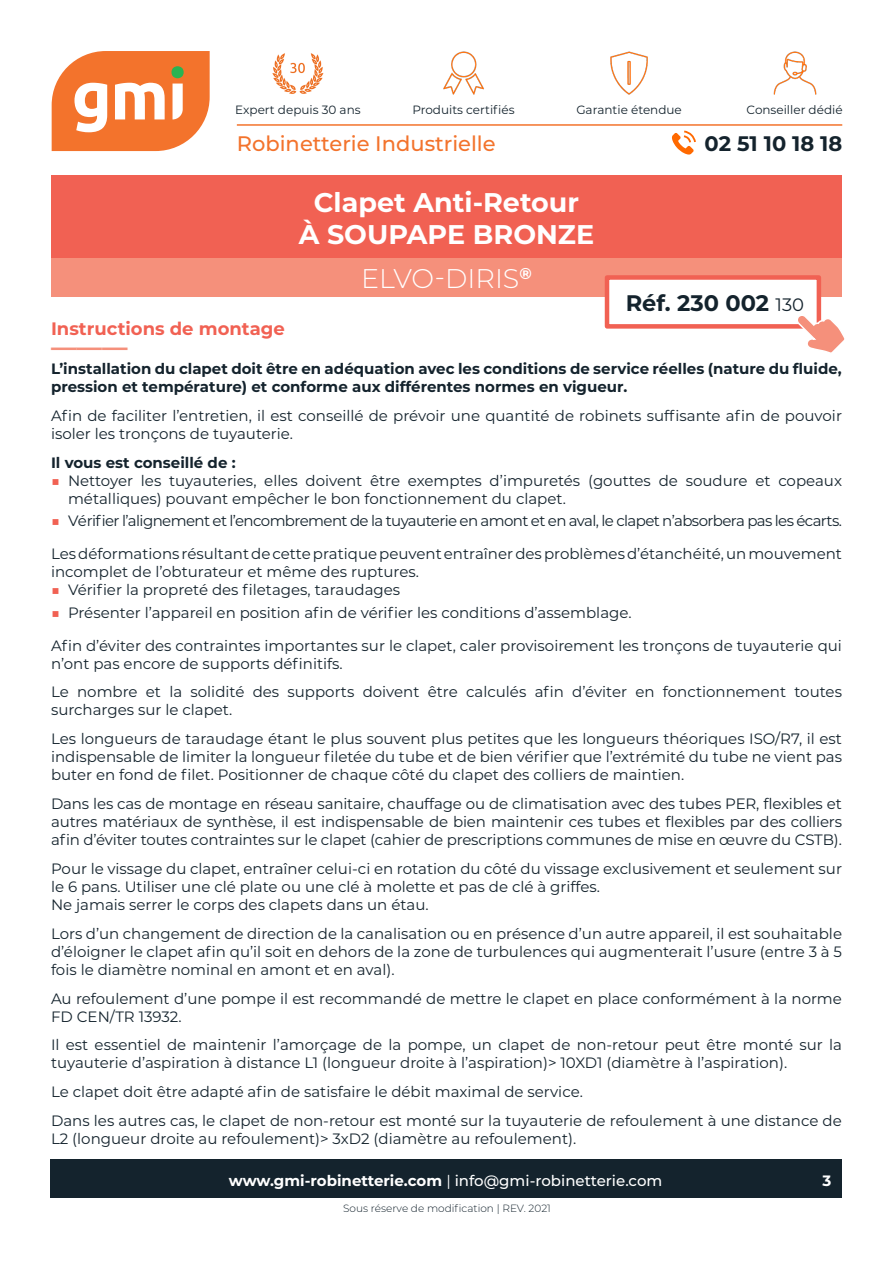
<style>
.page{position:relative;width:893px;height:1263px;background:#fff}
.page>*{position:absolute;margin:0;border:0;box-sizing:border-box;transform-origin:0 0}
.TITRE_Fiche_produit{font:700 27px "Montserrat";color:#fff}
.TITRE_Fiche_produit-2{font:300 27px "Montserrat";color:#fff}
.SOULIGNEMENT_SOUS-TI{font:700 25.5px "Montserrat";color:#f5907b}
.RÉFÉRENCE{font:700 22.5px "Montserrat";color:#14232d}
.t1{font:500 21px "Montserrat";color:#f3732c}
.t2{font:700 21px "Montserrat";color:#14232d}
.SOUS-TITRE{font:700 18px "Montserrat";color:#f16153}
.TEXTE{font:15px/18px "Montserrat";color:#14232d}
.TEXTE-2{font:700 15px/18px "Montserrat";color:#14232d}
.TEXTE-3{font:15px "Montserrat";letter-spacing:-.04em;color:#14232d}
.t3{font:500 15px "Montserrat";color:#fff}
.t4{font:700 15px "Montserrat";color:#fff}
.t5{font:12px "Montserrat";color:#14232d}
.NOTE_BAS_DE_PAGE{font:300 10.5px "Montserrat";color:#14232d}
.s1{font-weight:400;font-size:18px}
.s2{font-weight:500;color:#f16153}
.s3{font-weight:700}
.s4{font-weight:400}
</style>
<div class="page">
<div style="left:52px;top:175px;width:790px;height:83px;background:#f16153"></div>
<div style="left:52px;top:258px;width:790px;height:39px;background:#f5907b"></div>
<div style="left:605px;top:275px;width:216px;height:54px;background:#fff;border:4px solid #f16153"></div>
<div style="left:50px;top:1160px;width:792px;height:38px;background:#14232d"></div>
<svg style="left:52px;top:51px;width:158px;height:100px"></svg>
<hr style="left:237px;top:124px;width:605px;height:2px;background:#f3732c">
<img style="left:443px;top:51px;width:41px;height:44px">
<img style="left:610px;top:51px;width:38px;height:44px">
<img style="left:773px;top:51px;width:44px;height:44px">
<svg style="left:672px;top:131px;width:24px;height:24px"></svg>
<svg style="left:795px;top:313px;width:50px;height:40px"></svg>
<img style="left:272px;top:53px;width:52px;height:41px">
<p class="t5" style="left:235px;top:101px;width:127px">Expert depuis 30 ans</p>
<p class="t5" style="left:412px;top:101px;width:104px">Produits certifiés</p>
<p class="t5" style="left:576px;top:101px;width:107px">Garantie étendue</p>
<p class="t5" style="left:747px;top:101px;width:98px">Conseiller dédié</p>
<h3 class="t1" style="left:237px;top:129px;width:260px">Robinetterie Industrielle</h3>
<p class="TITRE_Fiche_produit" style="left:314px;top:183px;width:267px">Clapet Anti-Retour</p>
<p class="TITRE_Fiche_produit" style="left:299px;top:215px;width:297px">À SOUPAPE BRONZE</p>
<p class="TITRE_Fiche_produit-2" style="left:361px;top:260px;width:172px">ELVO-DIRIS<sup>®</sup></p>
<h3 class="t2" style="left:705px;top:129px;width:139px">02 51 10 18 18</h3>
<p class="RÉFÉRENCE" style="left:626px;top:287px;width:180px">Réf. 230 002 <span class="s1">130</span></p>
<p class="SOUS-TITRE" style="left:51px;top:316px;width:235px">Instructions de montage</p>
<p class="SOULIGNEMENT_SOUS-TI" style="left:51px;top:329px;width:78px">――—</p>
<p class="TEXTE-2" style="left:51px;top:359px;width:792px">L’installation du clapet doit être en adéquation avec les conditions de service réelles (nature du fluide, pression et température) et conforme aux différentes normes en vigueur.</p>
<p class="TEXTE" style="left:51px;top:406px;width:792px">Afin de faciliter l’entretien, il est conseillé de prévoir une quantité de robinets suffisante afin de pouvoir isoler les tronçons de tuyauterie.</p>
<p class="TEXTE-2" style="left:51px;top:453px;width:186px">Il vous est conseillé de :</p>
<p class="TEXTE" style="left:68px;top:471px;width:775px;text-indent:-17px"><span class="s2">■</span> Nettoyer les tuyauteries, elles doivent être exemptes d’impuretés (gouttes de soudure et copeaux métalliques) pouvant empêcher le bon fonctionnement du clapet.</p>
<p class="TEXTE-3" style="left:51px;top:511px;width:792px"><span class="s2">■</span> Vérifier l’alignement et l’encombrement de la tuyauterie en amont et en aval, le clapet n’absorbera pas les écarts.</p>
<p class="TEXTE" style="left:51px;top:544px;width:792px">Les déformations résultant de cette pratique peuvent entraîner des problèmes d’étanchéité, un mouvement incomplet de l’obturateur et même des ruptures.</p>
<p class="TEXTE" style="left:51px;top:580px;width:351px"><span class="s2">■</span> Vérifier la propreté des filetages, taraudages</p>
<p class="TEXTE" style="left:51px;top:603px;width:582px"><span class="s2">■</span> Présenter l’appareil en position afin de vérifier les conditions d’assemblage.</p>
<p class="TEXTE" style="left:51px;top:636px;width:792px">Afin d’éviter des contraintes importantes sur le clapet, caler provisoirement les tronçons de tuyauterie qui n’ont pas encore de supports définitifs.</p>
<p class="TEXTE" style="left:51px;top:683px;width:792px">Le nombre et la solidité des supports doivent être calculés afin d’éviter en fonctionnement toutes surcharges sur le clapet.</p>
<p class="TEXTE" style="left:51px;top:729px;width:792px;text-align:justify">Les longueurs de taraudage étant le plus souvent plus petites que les longueurs théoriques ISO/R7, il est indispensable de limiter la longueur filetée du tube et de bien vérifier que l’extrémité du tube ne vient pas buter en fond de filet. Positionner de chaque côté du clapet des colliers de maintien.</p>
<p class="TEXTE" style="left:51px;top:794px;width:792px;text-align:justify">Dans les cas de montage en réseau sanitaire, chauffage ou de climatisation avec des tubes PER, flexibles et autres matériaux de synthèse, il est indispensable de bien maintenir ces tubes et flexibles par des colliers afin d’éviter toutes contraintes sur le clapet (cahier de prescriptions communes de mise en œuvre du CSTB).</p>
<p class="TEXTE" style="left:51px;top:859px;width:792px">Pour le vissage du clapet, entraîner celui-ci en rotation du côté du vissage exclusivement et seulement sur le 6 pans. Utiliser une clé plate ou une clé à molette et pas de clé à griffes.</p>
<p class="TEXTE" style="left:51px;top:895px;width:379px">Ne jamais serrer le corps des clapets dans un étau.</p>
<p class="TEXTE" style="left:51px;top:924px;width:792px;text-align:justify">Lors d’un changement de direction de la canalisation ou en présence d’un autre appareil, il est souhaitable d’éloigner le clapet afin qu’il soit en dehors de la zone de turbulences qui augmenterait l’usure (entre 3 à 5 fois le diamètre nominal en amont et en aval).</p>
<p class="TEXTE" style="left:51px;top:989px;width:792px">Au refoulement d’une pompe il est recommandé de mettre le clapet en place conformément à la norme<br>FD CEN/TR 13932.</p>
<p class="TEXTE" style="left:51px;top:1035px;width:792px">Il est essentiel de maintenir l’amorçage de la pompe, un clapet de non-retour peut être monté sur la tuyauterie d’aspiration à distance L1 (longueur droite à l’aspiration)&gt; 10XD1 (diamètre à l’aspiration).</p>
<p class="TEXTE" style="left:51px;top:1082px;width:533px">Le clapet doit être adapté afin de satisfaire le débit maximal de service.</p>
<p class="TEXTE" style="left:51px;top:1111px;width:792px">Dans les autres cas, le clapet de non-retour est monté sur la tuyauterie de refoulement à une distance de<br>L2 (longueur droite au refoulement)&gt; 3xD2 (diamètre au refoulement).</p>
<p class="t3" style="left:229px;top:1170px;width:435px"><span class="s3">www.gmi-robinetterie.com</span> <span class="s4">|</span> info@gmi-robinetterie.com</p>
<p class="t4" style="left:822px;top:1170px;width:10px">3</p>
<p class="NOTE_BAS_DE_PAGE" style="left:343px;top:1201px;width:209px">Sous réserve de modification | REV. 2021</p>
</div>
